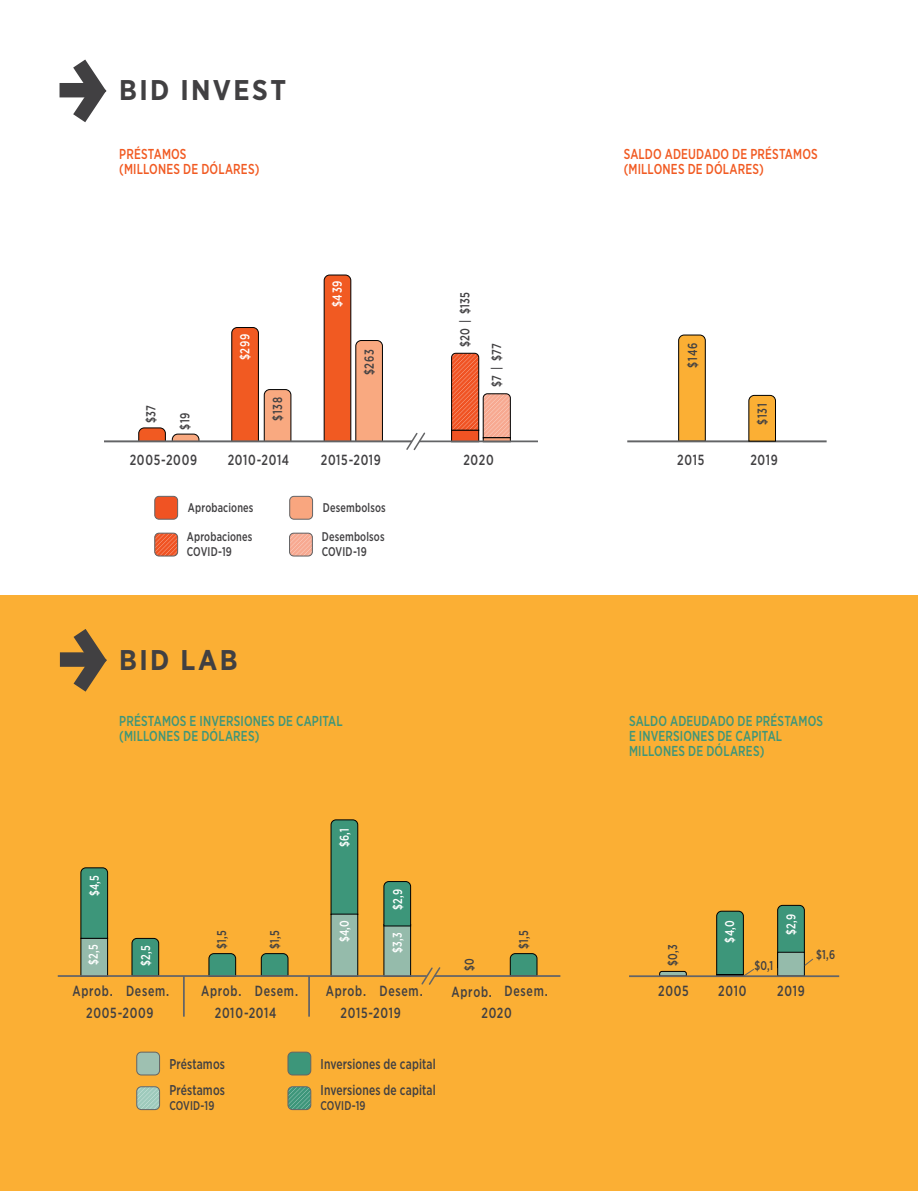
<style>
.page{position:relative;width:918px;height:1191px;background:#fff}
.page>*{position:absolute;margin:0;border:0;box-sizing:border-box;transform-origin:0 0}
.t1{font:700 28.5px "Gotham Narrow";letter-spacing:.08em;color:#414042}
.t2{font:500 14.7px "Gotham Narrow";letter-spacing:.055em;color:#414042;scale:.83 1}
.t3{font:500 14.4px/15px "Gotham Narrow";letter-spacing:.015em;color:#3d967a;scale:.83 1}
.t4{font:500 14.4px/15px "Gotham Narrow";letter-spacing:.015em;color:#f15a22;scale:.83 1}
.t5{font:500 14.25px/25.7px "Gotham Narrow";letter-spacing:.01em;color:#414042;scale:.83 1}
.t6{font:500 13.05px "Gotham Narrow";letter-spacing:.06em;color:#414042;scale:.83 1}
.t7{font:500 13.05px "Gotham Narrow";letter-spacing:.06em;color:#fff;scale:.83 1}
.t8{font:500 12.9px "Gotham Narrow";letter-spacing:.01em;color:#414042;scale:.83 1}
.t9{font:500 12.75px "Gotham Narrow";color:#fff;scale:.83 1}
.t10{font:500 12.75px "Gotham Narrow";color:#414042;scale:.83 1}
.t11{font:500 12.6px/15px "Gotham Narrow";letter-spacing:.015em;color:#414042;scale:.83 1}
</style>
<div class="page">
<div style="left:0;top:595px;width:918px;height:596px;background:#fbaf34"></div>
<svg style="left:678px;top:334px;width:28px;height:106px;background:#e7a233"></svg>
<svg style="left:172px;top:433px;width:27px;height:7px"></svg>
<svg style="left:324px;top:274px;width:59px;height:166px"></svg>
<svg style="left:231px;top:327px;width:60px;height:113px"></svg>
<svg style="left:138px;top:427px;width:28px;height:13px"></svg>
<hr style="left:104px;top:440px;width:308px;height:2px;background:#636466">
<hr style="left:627px;top:440px;width:200px;height:2px;background:#636466">
<svg style="left:748px;top:395px;width:28px;height:46px"></svg>
<hr style="left:183px;top:976px;width:2px;height:40px;background:#636466">
<hr style="left:308px;top:976px;width:2px;height:40px;background:#636466">
<svg style="left:80px;top:867px;width:28px;height:71px;background:#3c8a6e"></svg>
<div style="left:81px;top:938px;width:27px;height:38px;background:#95bbab"></div>
<div style="left:81px;top:938px;width:27px;height:38px;border:1px solid #000"></div>
<svg style="left:132px;top:938px;width:27px;height:37px"></svg>
<svg style="left:209px;top:953px;width:27px;height:22px"></svg>
<svg style="left:261px;top:953px;width:27px;height:22px"></svg>
<svg style="left:510px;top:953px;width:27px;height:22px"></svg>
<svg style="left:331px;top:819px;width:27px;height:95px;background:#3b8d71"></svg>
<div style="left:331px;top:914px;width:27px;height:62px;background:#95bbab"></div>
<div style="left:331px;top:914px;width:27px;height:62px;border:1px solid #000"></div>
<div style="left:384px;top:924px;width:27px;height:52px;background:#95bbab"></div>
<div style="left:384px;top:924px;width:27px;height:52px;border:1px solid #000"></div>
<svg style="left:383px;top:881px;width:28px;height:45px"></svg>
<svg style="left:659px;top:971px;width:28px;height:4px"></svg>
<div style="left:778px;top:952px;width:26px;height:24px;background:#95bbab"></div>
<div style="left:777px;top:952px;width:28px;height:24px;border:1px solid #000"></div>
<hr style="left:58px;top:975px;width:369px;height:2px;background:#636466">
<svg style="left:716px;top:910px;width:38px;height:65px"></svg>
<svg style="left:777px;top:905px;width:36px;height:63px"></svg>
<hr style="left:629px;top:975px;width:210px;height:2px;background:#636466">
<svg style="left:59px;top:59px;width:48px;height:64px"></svg>
<div style="left:60px;top:83px;width:40px;height:14px;background:#414042"></div>
<svg style="left:73px;top:629px;width:34px;height:63px"></svg>
<div style="left:60px;top:652px;width:40px;height:15px;background:#414042"></div>
<div style="left:155px;top:496px;width:23px;height:23px;background:#f05323;border-radius:4px"></div>
<div style="left:155px;top:496px;width:23px;height:23px;border:1px solid #636466;border-radius:4px"></div>
<div style="left:290px;top:496px;width:23px;height:23px;background:#f9a67f;border-radius:4px"></div>
<div style="left:290px;top:496px;width:23px;height:23px;border:1px solid #636466;border-radius:4px"></div>
<svg style="left:155px;top:533px;width:23px;height:23px"></svg>
<div style="left:155px;top:533px;width:23px;height:23px;border:1px solid #636466;border-radius:4px"></div>
<svg style="left:290px;top:533px;width:22px;height:23px"></svg>
<div style="left:289px;top:533px;width:24px;height:23px;border:1px solid #636466;border-radius:4px"></div>
<svg style="left:405px;top:432px;width:22px;height:19px"></svg>
<svg style="left:451px;top:353px;width:60px;height:85px"></svg>
<div style="left:452px;top:430px;width:27px;height:12px;background:#f05323"></div>
<div style="left:451px;top:430px;width:28px;height:12px;border:1px solid #000"></div>
<hr style="left:483px;top:438px;width:27px;height:4px;background:#f9a67f">
<div style="left:483px;top:437px;width:28px;height:5px;border:1px solid #000"></div>
<hr style="left:419px;top:440px;width:119px;height:2px;background:#636466">
<svg style="left:420px;top:967px;width:21px;height:18px"></svg>
<hr style="left:434px;top:975px;width:126px;height:2px;background:#636466">
<div style="left:137px;top:1052px;width:23px;height:23px;background:#9ec0b1;border-radius:5px"></div>
<div style="left:137px;top:1052px;width:23px;height:23px;border:1px solid #636466;border-radius:5px"></div>
<svg style="left:137px;top:1086px;width:23px;height:23px"></svg>
<div style="left:137px;top:1086px;width:23px;height:23px;border:1px solid #636466;border-radius:5px"></div>
<div style="left:288px;top:1052px;width:23px;height:23px;background:#3d967a;border-radius:5px"></div>
<div style="left:288px;top:1052px;width:23px;height:23px;border:1px solid #636466;border-radius:5px"></div>
<svg style="left:288px;top:1086px;width:23px;height:23px"></svg>
<div style="left:288px;top:1086px;width:23px;height:23px;border:1px solid #636466;border-radius:5px"></div>
<h1 class="t1" style="left:119px;top:72px;width:168px">BID INVEST</h1>
<p class="t4" style="left:119px;top:146px;width:170px">PRÉSTAMOS<br>(MILLONES DE DÓLARES)</p>
<p class="t4" style="left:624px;top:146px;width:235px">SALDO ADEUDADO DE PRÉSTAMOS (MILLONES DE DÓLARES)</p>
<p class="t6" style="left:143px;top:423px;width:23px;rotate:-90deg">$37</p>
<p class="t6" style="left:177px;top:430px;width:23px;rotate:-90deg">$19</p>
<p class="t2" style="left:130px;top:450px;width:83px">2005-2009</p>
<p class="t7" style="left:236px;top:360px;width:33px;rotate:-90deg">$299</p>
<p class="t6" style="left:269px;top:421px;width:30px;rotate:-90deg">$138</p>
<p class="t7" style="left:329px;top:307px;width:34px;rotate:-90deg">$439</p>
<p class="t8" style="left:457px;top:347px;width:68px;rotate:-90deg">$20 | $135</p>
<p class="t6" style="left:361px;top:375px;width:33px;rotate:-90deg">$263</p>
<p class="t6" style="left:684px;top:367px;width:31px;rotate:-90deg">$146</p>
<p class="t8" style="left:488px;top:387px;width:54px;rotate:-90deg">$7 | $77</p>
<p class="t6" style="left:754px;top:425px;width:28px;rotate:-90deg">$131</p>
<p class="t2" style="left:228px;top:450px;width:76px">2010-2014</p>
<p class="t2" style="left:321px;top:450px;width:74px">2015-2019</p>
<p class="t2" style="left:463px;top:450px;width:38px">2020</p>
<p class="t2" style="left:677px;top:450px;width:34px">2015</p>
<p class="t2" style="left:750px;top:450px;width:35px">2019</p>
<p class="t11" style="left:188px;top:500px;width:81px">Aprobaciones</p>
<p class="t11" style="left:323px;top:500px;width:77px">Desembolsos</p>
<p class="t11" style="left:187px;top:529px;width:81px">Aprobaciones<br>COVID-19</p>
<p class="t11" style="left:322px;top:529px;width:77px">Desembolsos<br>COVID-19</p>
<h1 class="t1" style="left:119px;top:642px;width:120px">BID LAB</h1>
<p class="t3" style="left:119px;top:713px;width:271px">PRÉSTAMOS E INVERSIONES DE CAPITAL (MILLONES DE DÓLARES)</p>
<p class="t3" style="left:629px;top:713px;width:235px">SALDO ADEUDADO DE PRÉSTAMOS<br>E INVERSIONES DE CAPITAL<br>MILLONES DE DÓLARES)</p>
<p class="t9" style="left:86px;top:896px;width:27px;rotate:-90deg">$4,5</p>
<p class="t9" style="left:85px;top:965px;width:26px;rotate:-90deg">$2,5</p>
<p class="t9" style="left:138px;top:965px;width:26px;rotate:-90deg">$2,5</p>
<p class="t9" style="left:336px;top:847px;width:24px;rotate:-90deg">$6,1</p>
<p class="t9" style="left:390px;top:909px;width:27px;rotate:-90deg">$2,9</p>
<p class="t9" style="left:336px;top:942px;width:28px;rotate:-90deg">$4,0</p>
<p class="t10" style="left:214px;top:949px;width:24px;rotate:-90deg">$1,5</p>
<p class="t10" style="left:267px;top:949px;width:24px;rotate:-90deg">$1,5</p>
<p class="t10" style="left:516px;top:949px;width:24px;rotate:-90deg">$1,5</p>
<p class="t10" style="left:461px;top:971px;width:17px;rotate:-90deg">$0</p>
<p class="t9" style="left:389px;top:953px;width:26px;rotate:-90deg">$3,3</p>
<p class="t10" style="left:665px;top:965px;width:27px;rotate:-90deg">$0,3</p>
<p class="t9" style="left:722px;top:942px;width:28px;rotate:-90deg">$4,0</p>
<p class="t9" style="left:783px;top:935px;width:27px;rotate:-90deg">$2,9</p>
<p class="t10" style="left:754px;top:957px;width:24px">$0,1</p>
<p class="t2" style="left:72px;top:981px;width:118px">Aprob. Desem.</p>
<p class="t2" style="left:201px;top:981px;width:118px">Aprob. Desem.</p>
<p class="t2" style="left:326px;top:981px;width:118px">Aprob. Desem.</p>
<p class="t2" style="left:658px;top:981px;width:38px">2005</p>
<p class="t2" style="left:718px;top:981px;width:35px">2010</p>
<p class="t2" style="left:777px;top:981px;width:35px">2019</p>
<p class="t2" style="left:452px;top:981px;width:118px">Aprob. Desem.</p>
<p class="t2" style="left:86px;top:1003px;width:83px">2005-2009</p>
<p class="t2" style="left:215px;top:1003px;width:76px">2010-2014</p>
<p class="t2" style="left:341px;top:1003px;width:74px">2015-2019</p>
<p class="t2" style="left:482px;top:1003px;width:38px">2020</p>
<p class="t10" style="left:816px;top:946px;width:24px">$1,6</p>
<p class="t5" style="left:169px;top:1050px;width:69px">Préstamos<br>Préstamos</p>
<p class="t11" style="left:169px;top:1097px;width:56px">COVID-19</p>
<p class="t5" style="left:321px;top:1050px;width:140px;line-height:26.1px">Inversiones de capital<br>Inversiones de capital</p>
<p class="t11" style="left:321px;top:1097px;width:56px">COVID-19</p>
</div>
